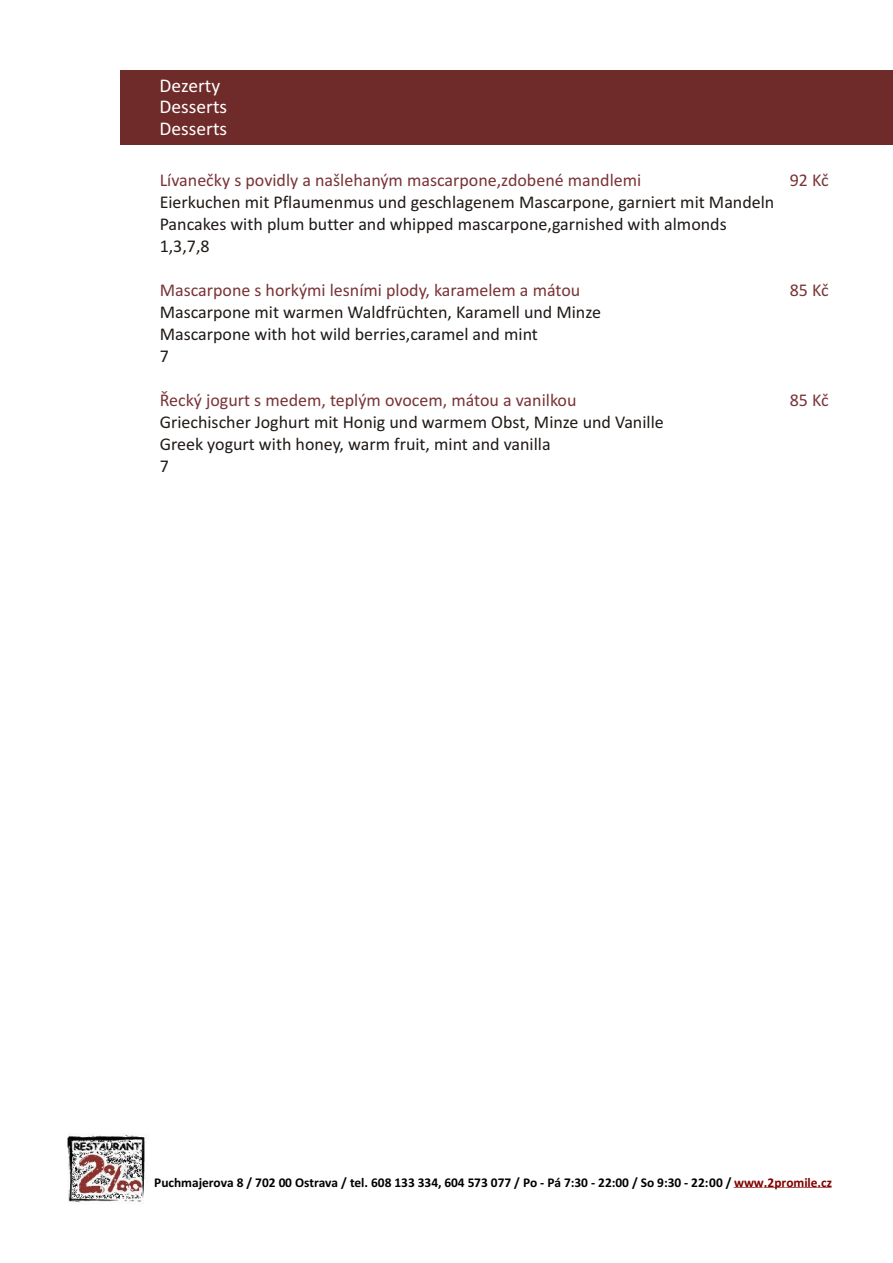
<style>
.page{position:relative;width:893px;height:1263px;background:#fff}
.page>*{position:absolute;margin:0;border:0;box-sizing:border-box;transform-origin:0 0}
.t1{font:19.5px/21.5px "Calibri";color:#fff}
.t2{font:18px/21.9px "Calibri";color:#1f1a17}
.t3{font:18px "Calibri";color:#7a3336}
.t4{font:700 13.35px "Calibri";color:#000}
.s1{color:#800000}
</style>
<div class="page">
<img style="left:67px;top:1134px;width:82px;height:69px">
<svg style="left:734px;top:1187px;width:97px;height:1px"></svg>
<div style="left:121px;top:70px;width:772px;height:74px;background:#6e2b29"></div>
<p class="t1" style="left:160px;top:76px;width:69px">Dezerty<br>Desserts<br>Desserts</p>
<p class="t3" style="left:160px;top:173px;width:483px">Lívanečky s povidly a našlehaným mascarpone,zdobené mandlemi</p>
<p class="t3" style="left:790px;top:173px;width:40px">92 Kč</p>
<p class="t2" style="left:160px;top:193px;width:616px">Eierkuchen mit Pflaumenmus und geschlagenem Mascarpone, garniert mit Mandeln<br>Pancakes with plum butter and whipped mascarpone,garnished with almonds<br>1,3,7,8</p>
<p class="t3" style="left:160px;top:283px;width:422px">Mascarpone s horkými lesními plody, karamelem a mátou</p>
<p class="t3" style="left:790px;top:283px;width:40px">85 Kč</p>
<p class="t2" style="left:160px;top:303px;width:443px">Mascarpone mit warmen Waldfrüchten, Karamell und Minze<br>Mascarpone with hot wild berries,caramel and mint<br>7</p>
<p class="t3" style="left:160px;top:393px;width:418px">Řecký jogurt s medem, teplým ovocem, mátou a vanilkou</p>
<p class="t3" style="left:790px;top:393px;width:40px">85 Kč</p>
<p class="t2" style="left:160px;top:413px;width:506px">Griechischer Joghurt mit Honig und warmem Obst, Minze und Vanille<br>Greek yogurt with honey, warm fruit, mint and vanilla<br>7</p>
<p class="t4" style="left:154px;top:1177px;width:679px">Puchmajerova 8 / 702 00 Ostrava / tel. 608 133 334, 604 573 077 / Po - Pá 7:30 - 22:00 / So 9:30 - 22:00 / <span class="s1">www.2promile.cz</span></p>
</div>
